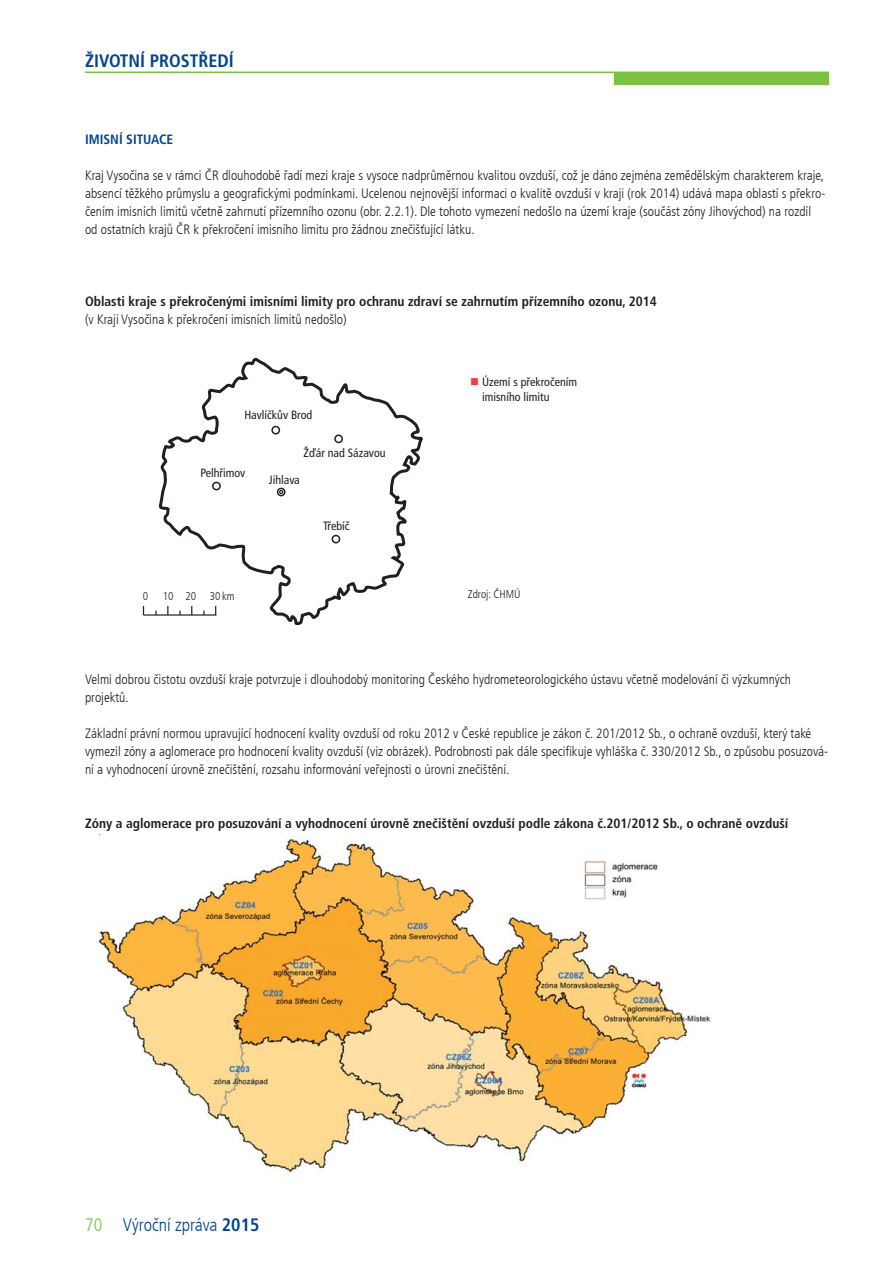
<style>
.page{position:relative;width:893px;height:1263px;background:#fff}
.page>*{position:absolute;margin:0;border:0;box-sizing:border-box;transform-origin:0 0}
.t1{font:300 condensed 18px "Frutiger LT Com";color:#00458d}
.t2{font:700 condensed 18px "Frutiger LT Com";color:#00458d}
.t3{font:300 condensed 13.5px/18px "Frutiger LT Com";color:#231f20}
.t4{font:700 condensed 13.5px "Frutiger LT Com";color:#231f20}
.t5{font:700 condensed 13.5px "Frutiger LT Com";color:#00458d}
.t6{font:condensed 12px/15px "Frutiger LT Com";color:#231f20}
.t7{font:300 condensed 11.25px "Frutiger LT Com";color:#231f20}
.s1{color:#7bc142}
.s2{font-weight:700}
</style>
<div class="page">
<div style="left:614px;top:72px;width:215px;height:13px;background:#7bc142"></div>
<hr style="left:85px;top:72px;width:744px;height:1px;background:#7bc142">
<img style="left:97px;top:833px;width:614px;height:340px">
<hr style="left:144px;top:614px;width:72px;height:2px;background:#231f20">
<svg style="left:159px;top:357px;width:263px;height:269px"></svg>
<div style="left:271px;top:426px;width:9px;height:8px;border:2px solid #231f20;border-radius:50%"></div>
<div style="left:334px;top:434px;width:9px;height:9px;border:2px solid #231f20;border-radius:50%"></div>
<div style="left:212px;top:482px;width:9px;height:8px;border:2px solid #231f20;border-radius:50%"></div>
<div style="left:332px;top:535px;width:8px;height:8px;border:2px solid #231f20;border-radius:50%"></div>
<div style="left:277px;top:488px;width:9px;height:8px;border:2px solid #231f20;border-radius:50%"></div>
<svg style="left:279px;top:490px;width:4px;height:4px"></svg>
<h1 class="t2" style="left:85px;top:54px;width:150px">ŽIVOTNÍ PROSTŘEDÍ</h1>
<p class="t5" style="left:85px;top:134px;width:90px">IMISNÍ SITUACE</p>
<p class="t3" style="left:85px;top:168px;width:742px">Kraj Vysočina se v rámci ČR dlouhodobě řadí mezi kraje s vysoce nadprůměrnou kvalitou ovzduší, což je dáno zejména zemědělským charakterem kraje, absencí těžkého průmyslu a geografickými podmínkami. Ucelenou nejnovější informaci o kvalitě ovzduší v kraji (rok 2014) udává mapa oblastí s překro&shy;čením imisních limitů včetně zahrnutí přízemního ozonu (obr. 2.2.1). Dle tohoto vymezení nedošlo na území kraje (součást zóny Jihovýchod) na rozdíl od ostatních krajů ČR k překročení imisního limitu pro žádnou znečišťující látku.</p>
<p class="t4" style="left:85px;top:296px;width:573px">Oblasti kraje s překročenými imisními limity pro ochranu zdraví se zahrnutím přízemního ozonu, 2014</p>
<p class="t3" style="left:85px;top:312px;width:263px">(v Kraji Vysočina k překročení imisních limitů nedošlo)</p>
<p class="t6" style="left:244px;top:408px;width:69px">Havlíčkův Brod</p>
<p class="t6" style="left:304px;top:447px;width:83px">Žďár nad Sázavou</p>
<p class="t6" style="left:200px;top:467px;width:46px">Pelhřimov</p>
<p class="t6" style="left:269px;top:473px;width:32px">Jihlava</p>
<p class="t6" style="left:323px;top:520px;width:28px">Třebíč</p>
<p class="t7" style="left:143px;top:591px;width:7px">0</p>
<p class="t7" style="left:163px;top:591px;width:73px">10 20 30 km</p>
<p class="t6" style="left:482px;top:375px;width:97px">Území s překročením imisního limitu</p>
<p class="t7" style="left:468px;top:589px;width:54px">Zdroj: ČHMÚ</p>
<p class="t3" style="left:85px;top:672px;width:708px">Velmi dobrou čistotu ovzduší kraje potvrzuje i dlouhodobý monitoring Českého hydrometeorologického ústavu včetně modelování či výzkumných projektů.</p>
<p class="t3" style="left:85px;top:726px;width:744px">Základní právní normou upravující hodnocení kvality ovzduší od roku 2012 v České republice je zákon č. 201/2012 Sb., o ochraně ovzduší, který také vymezil zóny a aglomerace pro hodnocení kvality ovzduší (viz obrázek). Podrobnosti pak dále specifikuje vyhláška č. 330/2012 Sb., o způsobu posuzová&shy;ní a vyhodnocení úrovně znečištění, rozsahu informování veřejnosti o úrovni znečištění.</p>
<p class="t4" style="left:85px;top:818px;width:705px">Zóny a aglomerace pro posuzování a vyhodnocení úrovně znečištění ovzduší podle zákona č.201/2012 Sb., o ochraně ovzduší</p>
<h1 class="t1" style="left:85px;top:1217px;width:176px"><span class="s1">70</span> Výroční zpráva <span class="s2">2015</span></h1>
</div>
